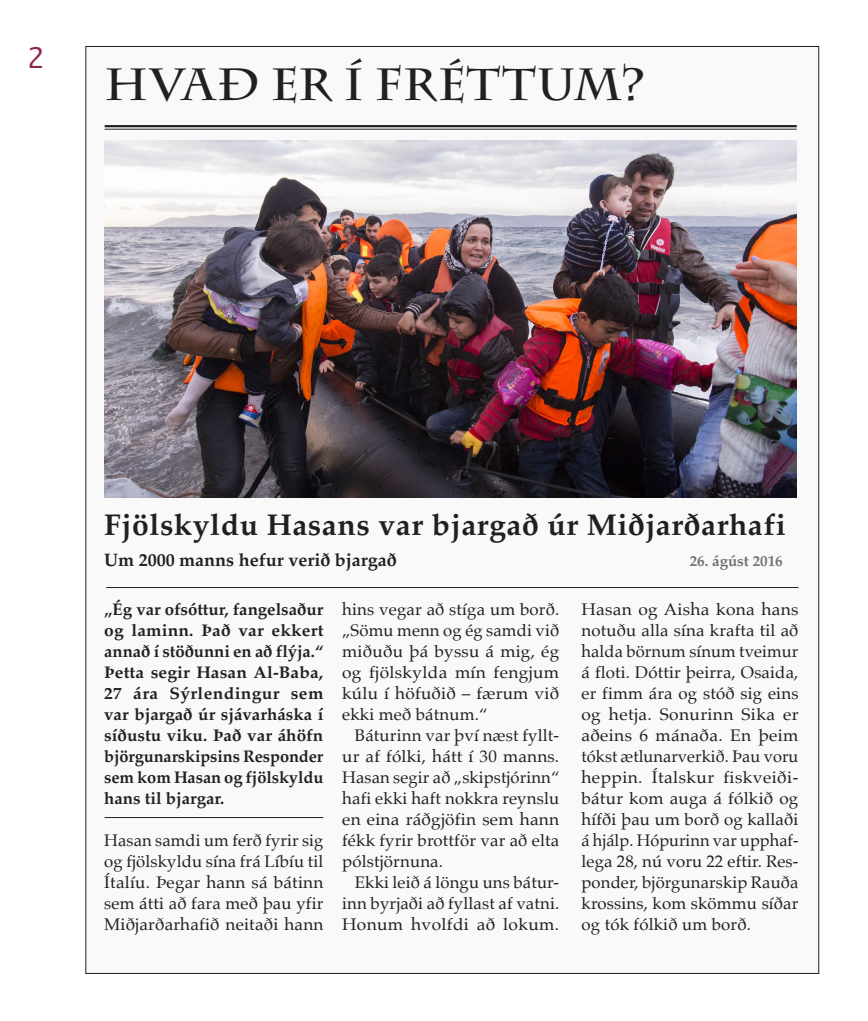
<style>
.page{position:relative;width:868px;height:1021px;background:#fff}
.page>*{position:absolute;margin:0;border:0;box-sizing:border-box;transform-origin:0 0}
.t1{font:700 45px "Charlemagne Std";letter-spacing:.01em;color:#231f20}
.t2{font:700 30px "Palatino";letter-spacing:.02em;color:#231f20}
.t3{font:27px "Monaco";color:#8c2755}
.t4{font:700 18px "Palatino";color:#231f20}
.t5{font:16.8px/21px "Palatino";letter-spacing:.01em;color:#231f20;text-align:justify}
.t6{font:700 16.8px/21px "Palatino";letter-spacing:-.005em;color:#231f20;text-align:justify}
.t7{font:700 15px "Palatino";color:#707070}
.s1{color:#fff}
</style>
<div class="page">
<div style="left:86px;top:46px;width:732px;height:927px;background:#f9f9f9"></div>
<img style="left:105px;top:141px;width:691px;height:356px">
<hr style="left:105px;top:125px;width:691px;height:2px;background:#231f20">
<hr style="left:105px;top:129px;width:691px;height:1px;background:#231f20">
<hr style="left:106px;top:587px;width:692px;height:1px;background:#231f20">
<hr style="left:105px;top:817px;width:218px;height:1px;background:#231f20">
<h3 class="t3" style="left:28px;top:34px;width:31px">2<span class="s1">.</span></h3>
<h1 class="t1" style="left:105px;top:59px;width:543px">HVAÐ ER Í FRÉTTUM?</h1>
<h2 class="t2" style="left:104px;top:499px;width:683px">Fjölskyldu Hasans var bjargað úr Miðjarðarhafi</h2>
<p class="t4" style="left:104px;top:544px;width:294px">Um 2000 manns hefur verið bjargað</p>
<p class="t7" style="left:689px;top:548px;width:94px">26. ágúst 2016</p>
<p class="t6" style="left:104px;top:598px;width:221px">„Ég var ofsóttur, fangelsaður og laminn. Það var ekkert annað í stöðunni en að flýja.“ Þetta segir Hasan Al-Baba, 27 ára Sýrlendingur sem var bjargað úr sjávarháska í síðustu viku. Það var áhöfn björgunarskipsins Responder sem kom Hasan og fjölskyldu hans til bjargar.</p>
<p class="t5" style="left:104px;top:829px;width:221px">Hasan samdi um ferð fyrir sig og fjölskyldu sína frá Líbíu til Ítalíu. Þegar hann sá bátinn sem átti að fara með þau yfir Miðjarðarhafið neitaði hann</p>
<p class="t5" style="left:342px;top:598px;width:218px">hins vegar að stíga um borð. „Sömu menn og ég samdi við miðuðu þá byssu á mig, ég og fjölskylda mín fengjum kúlu í höfuðið – færum við ekki með bátnum.“</p>
<p class="t5" style="left:342px;top:724px;width:218px;text-indent:13px">Báturinn var því næst fyllt&shy;ur af fólki, hátt í 30 manns.<br>Hasan segir að „skipstjórinn“ hafi ekki haft nokkra reynslu en eina ráðgjöfin sem hann fékk fyrir brottför var að elta pólstjörnuna.</p>
<p class="t5" style="left:342px;top:871px;width:218px;text-indent:13px">Ekki leið á löngu uns bátur&shy;inn byrjaði að fyllast af vatni.<br>Honum hvolfdi að lokum.</p>
<p class="t5" style="left:581px;top:598px;width:218px">Hasan og Aisha kona hans notuðu alla sína krafta til að halda börnum sínum tveimur á floti. Dóttir þeirra, Osaida, er fimm ára og stóð sig eins og hetja. Sonurinn Sika er aðeins 6 mánaða. En þeim tókst ætlunarverkið. Þau voru heppin. Ítalskur fiskveiði&shy;bátur kom auga á fólkið og hífði þau um borð og kallaði á hjálp. Hópurinn var upphaf&shy;lega 28, nú voru 22 eftir. Res&shy;ponder, björgunarskip Rauða krossins, kom skömmu síðar og tók fólkið um borð.</p>
</div>
